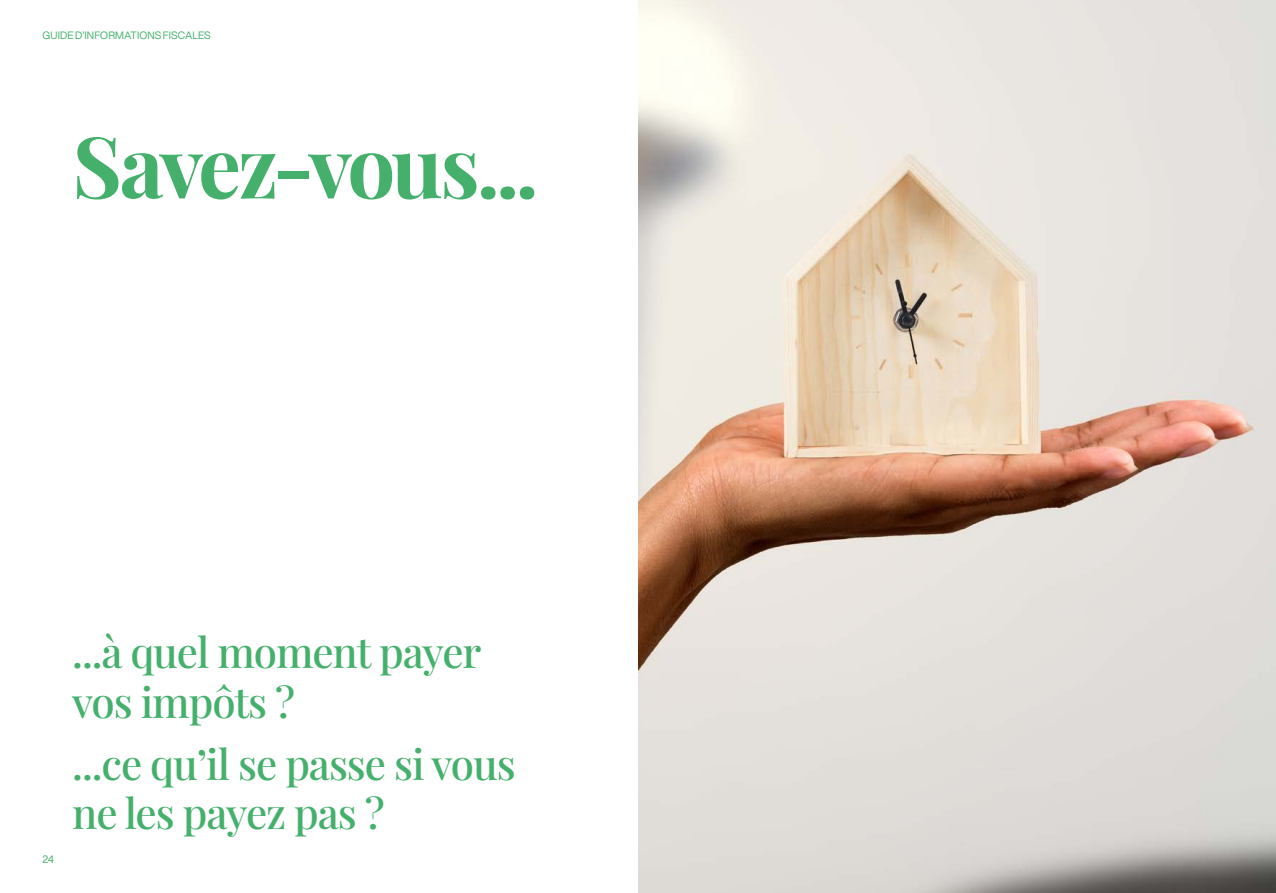
<style>
.page{position:relative;width:1276px;height:893px;background:#fff}
.page>*{position:absolute;margin:0;border:0;box-sizing:border-box;transform-origin:0 0}
.t1{font:700 85.05px "Playfair Display";letter-spacing:-.045em;color:#45b06c}
.t2{font:500 42px/49.5px "Playfair Display";letter-spacing:-.025em;color:#45b06c}
.t3{font:10.5px "Helvetica Now Display";letter-spacing:.01em;color:#45b06c}
</style>
<div class="page">
<img style="left:638px;top:0;width:638px;height:893px">
<p class="t3" style="left:43px;top:28px;width:170px">GUIDE D’INFORMATIONS FISCALES</p>
<h1 class="t1" style="left:72px;top:99px;width:468px">Savez-vous...</h1>
<p class="t3" style="left:43px;top:852px;width:13px">24</p>
<p class="t2" style="left:72px;top:624px;width:410px">...à quel moment payer vos impôts ?</p>
<p class="t2" style="left:72px;top:736px;width:445px">...ce qu’il se passe si vous ne les payez pas ?</p>
</div>
